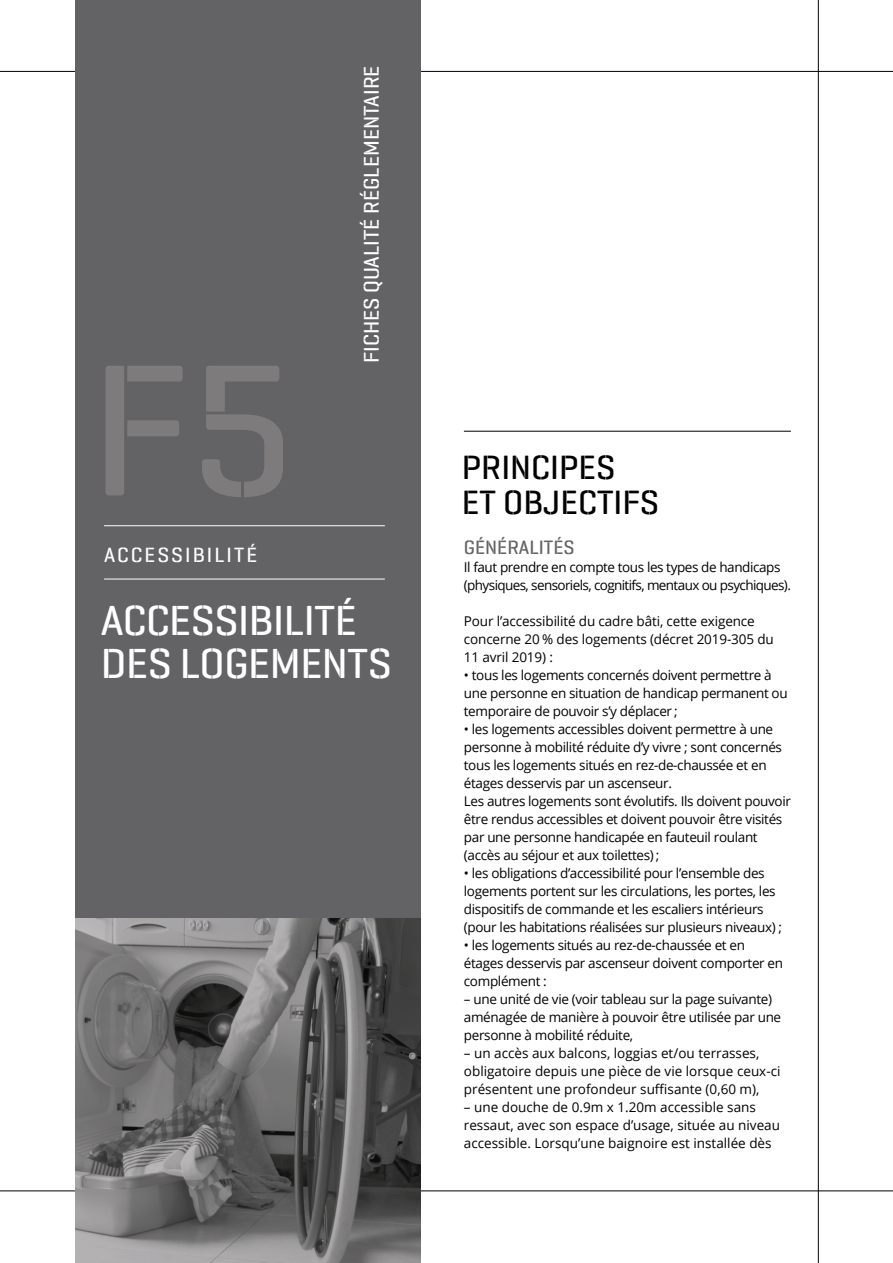
<style>
.page{position:relative;width:893px;height:1263px;background:#fff}
.page>*{position:absolute;margin:0;border:0;box-sizing:border-box;transform-origin:0 0}
.t1{font:500 190.8px "Geogrotesque Stencil A";color:#7e7b7d}
.t2{font:500 42.3px/43.8px "Geogrotesque Stencil A";letter-spacing:-.01em;color:#fff}
.t3{font:500 33.9px/35.2px "Geogrotesque Stencil A";color:#000}
.t4{font:500 21.45px "Geogrotesque Stencil A";color:#fff}
.t5{font:500 20.85px "Geogrotesque Stencil A";letter-spacing:.1em;color:#fff}
.t6{font:500 19.5px "Geogrotesque Stencil A";color:#636264}
.t7{font:13.5px/18px "Open Sans";letter-spacing:-.025em;color:#000}
.t8{font:13.5px/18px "Open Sans";color:#000}
.t9{font:13.5px/18px "Open Sans";letter-spacing:-.045em;color:#000}
</style>
<div class="page">
<hr style="left:0;top:71px;width:893px;height:1px;background:#000">
<hr style="left:0;top:1190px;width:893px;height:1px;background:#000">
<div style="left:76px;top:0;width:345px;height:1263px;background:#636264"></div>
<hr style="left:818px;top:0;width:1px;height:1263px;background:#000">
<svg style="left:76px;top:918px;width:345px;height:345px"></svg>
<hr style="left:104px;top:525px;width:281px;height:1px;background:#fff">
<hr style="left:104px;top:579px;width:281px;height:1px;background:#fff">
<hr style="left:464px;top:431px;width:327px;height:1px;background:#000">
<h1 class="t1" style="left:90px;top:311px;width:206px">F5</h1>
<h3 class="t4" style="left:358px;top:363px;width:299px;rotate:-90deg">FICHES QUALITÉ RÉGLEMENTAIRE</h3>
<h3 class="t3" style="left:462px;top:450px;width:199px">PRINCIPES<br>ET OBJECTIFS</h3>
<h3 class="t5" style="left:104px;top:541px;width:155px">ACCESSIBILITÉ</h3>
<h3 class="t6" style="left:464px;top:535px;width:112px">GÉNÉRALITÉS</h3>
<p class="t9" style="left:464px;top:558px;width:329px">Il faut prendre en compte tous les types de handicaps (physiques, sensoriels, cognitifs, mentaux ou psychiques).</p>
<p class="t7" style="left:464px;top:612px;width:311px">Pour l’accessibilité du cadre bâti, cette exigence concerne 20 % des logements (décret 2019-305 du<br>11 avril 2019) :</p>
<p class="t7" style="left:464px;top:666px;width:325px">• tous les logements concernés doivent permettre à une personne en situation de handicap permanent ou temporaire de pouvoir s’y déplacer ;</p>
<p class="t7" style="left:464px;top:720px;width:329px">• les logements accessibles doivent permettre à une personne à mobilité réduite d’y vivre ; sont concernés tous les logements situés en rez-de-chaussée et en étages desservis par un ascenseur.<br>Les autres logements sont évolutifs. Ils doivent pouvoir être rendus accessibles et doivent pouvoir être visités par une personne handicapée en fauteuil roulant (accès au séjour et aux toilettes) ;</p>
<p class="t7" style="left:464px;top:864px;width:320px">• les obligations d’accessibilité pour l’ensemble des logements portent sur les circulations, les portes, les dispositifs de commande et les escaliers intérieurs (pour les habitations réalisées sur plusieurs niveaux) ;</p>
<p class="t7" style="left:464px;top:936px;width:321px">• les logements situés au rez-de-chaussée et en étages desservis par ascenseur doivent comporter en complément :</p>
<p class="t7" style="left:464px;top:990px;width:319px">– une unité de vie (voir tableau sur la page suivante) aménagée de manière à pouvoir être utilisée par une personne à mobilité réduite,</p>
<p class="t8" style="left:464px;top:1044px;width:318px">– un accès aux balcons, loggias et/ou terrasses, obligatoire depuis une pièce de vie lorsque ceux-ci présentent une profondeur suffisante (0,60 m),</p>
<p class="t8" style="left:464px;top:1098px;width:318px">– une douche de 0.9m x 1.20m accessible sans ressaut, avec son espace d’usage, située au niveau accessible. Lorsqu’une baignoire est installée dès</p>
<h2 class="t2" style="left:101px;top:598px;width:292px">ACCESSIBILITÉ<br>DES LOGEMENTS</h2>
</div>
